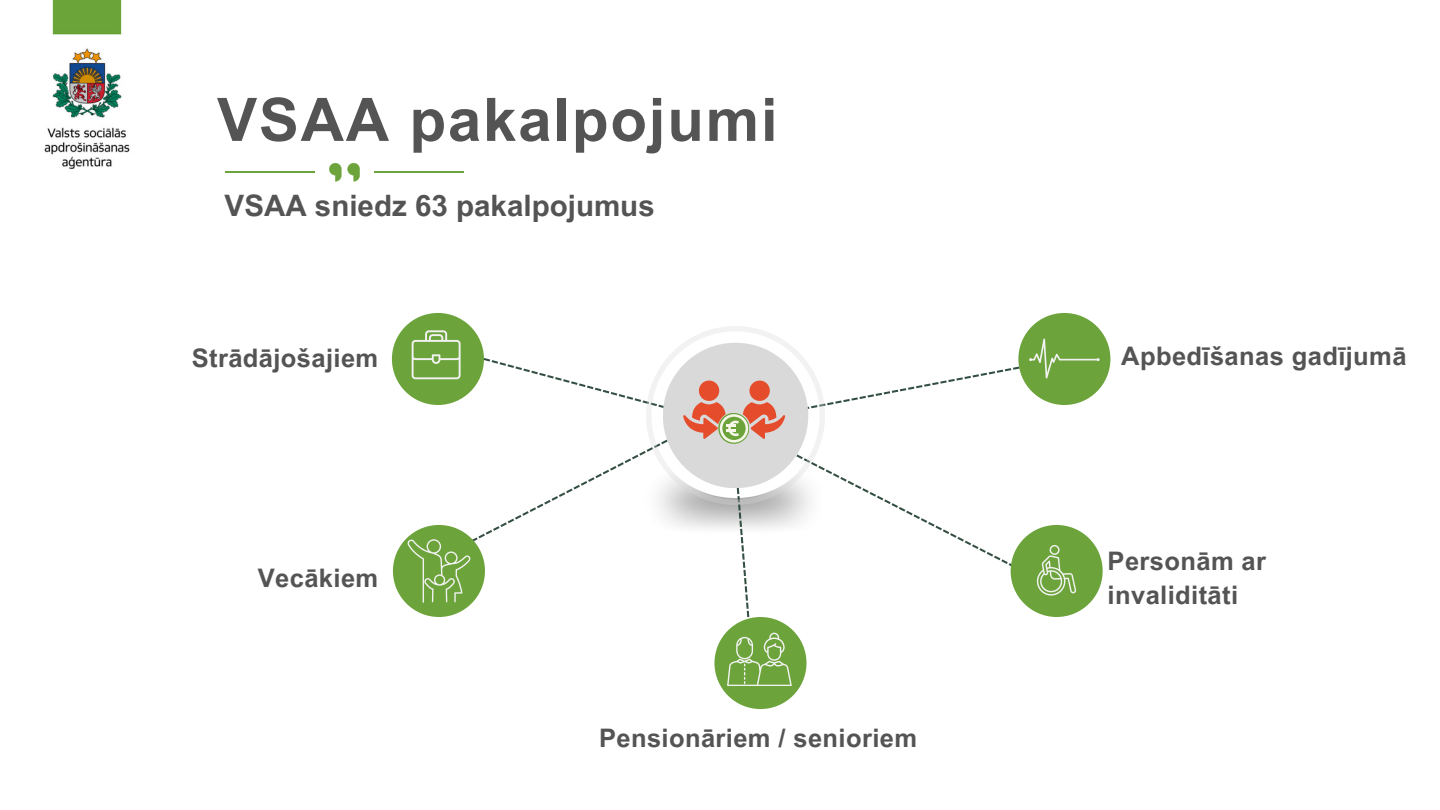
<style>
.page{position:relative;width:1440px;height:810px;background:#fff}
.page>*{position:absolute;margin:0;border:0;box-sizing:border-box;transform-origin:0 0}
.t1{font:700 60px "Arial MT Pro";letter-spacing:.03em;color:#545454}
.t2{font:700 29.6px "Arial MT Pro";color:#545454}
.t3{font:700 25.5px/33.3px "Arial MT Pro";letter-spacing:.015em;color:#545454}
</style>
<div class="page">
<img style="left:44px;top:0;width:86px;height:169px">
<div style="left:392px;top:313px;width:92px;height:92px;background:#6ca43b;border-radius:50%"></div>
<div style="left:1018px;top:313px;width:92px;height:92px;background:#6ca43b;border-radius:50%"></div>
<div style="left:714px;top:617px;width:93px;height:92px;background:#6ca43b;border-radius:50%"></div>
<div style="left:393px;top:525px;width:92px;height:92px;background:#6ca43b;border-radius:50%"></div>
<svg style="left:727px;top:633px;width:65px;height:53px"></svg>
<svg style="left:407px;top:326px;width:693px;height:291px"></svg>
<svg style="left:329px;top:163px;width:31px;height:19px"></svg>
<hr style="left:374px;top:172px;width:90px;height:1px;background:#6ca43b">
<hr style="left:225px;top:172px;width:90px;height:1px;background:#6ca43b">
<h1 class="t1" style="left:217px;top:97px;width:562px">VSAA pakalpojumi</h1>
<p class="t2" style="left:225px;top:194px;width:432px">VSAA sniedz 63 pakalpojumus</p>
<p class="t3" style="left:192px;top:344px;width:188px">Strādājošajiem</p>
<p class="t3" style="left:258px;top:565px;width:122px">Vecākiem</p>
<p class="t3" style="left:599px;top:724px;width:320px">Pensionāriem / senioriem</p>
<p class="t3" style="left:1121px;top:342px;width:287px">Apbedīšanas gadījumā</p>
<p class="t3" style="left:1108px;top:548px;width:160px">Personām ar invaliditāti</p>
</div>
